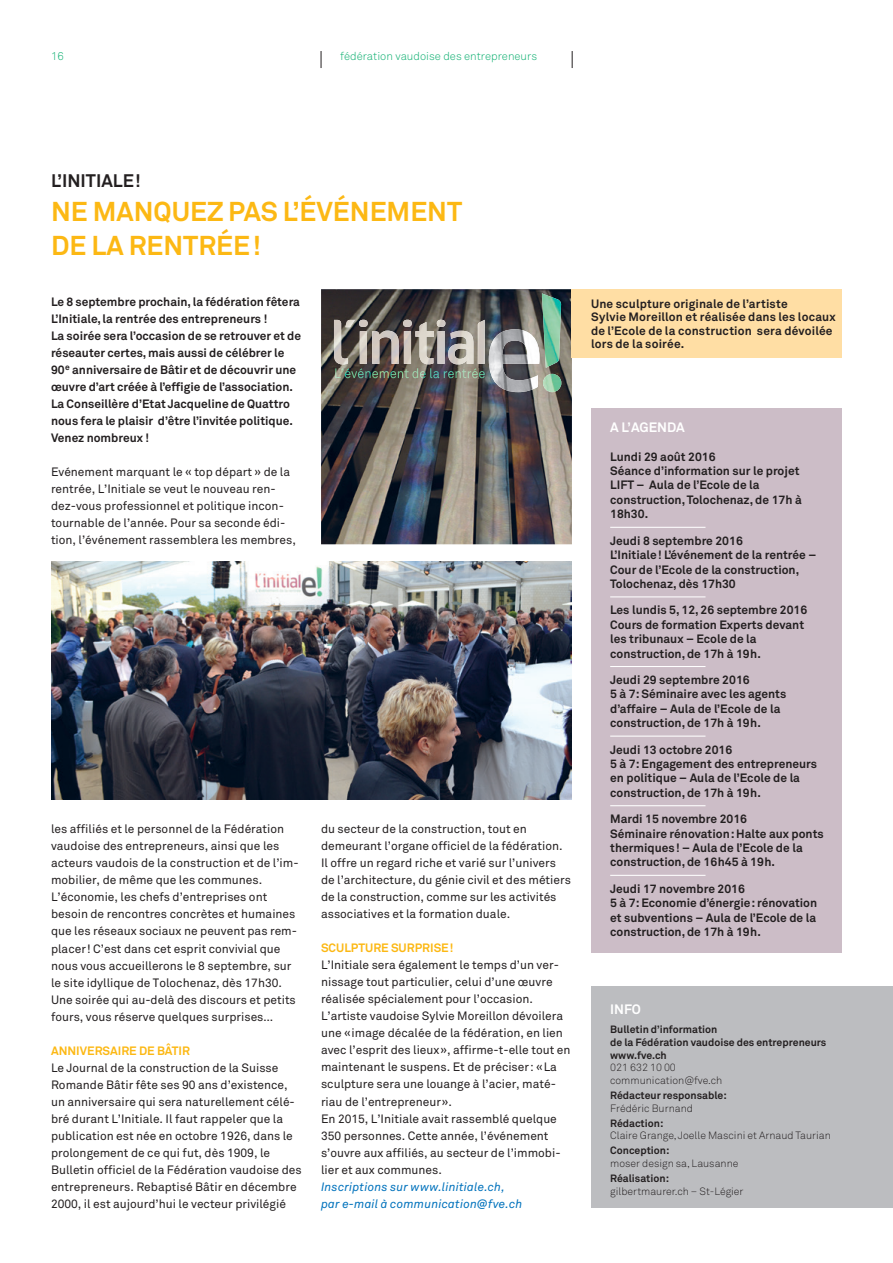
<style>
.page{position:relative;width:893px;height:1263px;background:#fff}
.page>*{position:absolute;margin:0;border:0;box-sizing:border-box;transform-origin:0 0}
.t1{font:700 27px/34px "Akkurat";color:#fcb814}
.t2{font:700 18px "Akkurat";color:#231f20}
.t3{font:700 13.5px "Akkurat";color:#fff}
.t4{font:12px/17px "Akkurat";color:#231f20}
.t5{font:700 12px/14.4px "Akkurat";color:#231f20}
.t6{font:italic 12px/17px "Akkurat";letter-spacing:.01em;color:#0072bc}
.t7{font:700 12px "Akkurat";color:#fcb814}
.t8{font:300 11.25px "Akkurat";color:#0daf70}
.t9{font:300 10.5px/12.8px "Akkurat";color:#231f20}
.t10{font:700 10.5px/12.8px "Akkurat";color:#231f20}
</style>
<div class="page">
<div style="left:591px;top:986px;width:302px;height:222px;background:#bcbdc0"></div>
<svg style="left:572px;top:51px;width:1px;height:17px"></svg>
<svg style="left:321px;top:51px;width:1px;height:17px"></svg>
<div style="left:591px;top:408px;width:251px;height:544px;background:#ccbdc7"></div>
<hr style="left:610px;top:527px;width:95px;height:1px;background:#fff">
<hr style="left:610px;top:596px;width:95px;height:1px;background:#fff">
<hr style="left:610px;top:666px;width:95px;height:1px;background:#fff">
<hr style="left:610px;top:736px;width:95px;height:1px;background:#fff">
<hr style="left:610px;top:805px;width:95px;height:1px;background:#fff">
<hr style="left:610px;top:875px;width:95px;height:1px;background:#fff">
<img style="left:321px;top:289px;width:251px;height:255px">
<img style="left:51px;top:561px;width:521px;height:238px">
<img style="left:489px;top:329px;width:50px;height:63px">
<img style="left:542px;top:293px;width:19px;height:75px">
<img style="left:543px;top:374px;width:18px;height:18px;border-radius:9px">
<img style="left:478px;top:320px;width:7px;height:44px">
<img style="left:448px;top:331px;width:25px;height:33px">
<img style="left:437px;top:320px;width:8px;height:44px">
<img style="left:415px;top:322px;width:19px;height:42px">
<img style="left:403px;top:320px;width:9px;height:44px">
<img style="left:372px;top:331px;width:27px;height:33px">
<img style="left:359px;top:320px;width:9px;height:44px">
<img style="left:334px;top:320px;width:21px;height:44px">
<img style="left:335px;top:368px;width:150px;height:10px">
<div style="left:572px;top:289px;width:270px;height:68px;background:#ffdea4"></div>
<p class="t8" style="left:51px;top:49px;width:14px">16</p>
<p class="t8" style="left:340px;top:49px;width:198px">fédération vaudoise des entrepreneurs</p>
<h2 class="t2" style="left:51px;top:169px;width:91px">L’INITIALE!</h2>
<h1 class="t1" style="left:51px;top:195px;width:413px">NE MANQUEZ PAS L’ÉVÉNEMENT<br>DE LA RENTRÉE!</h1>
<p class="t5" style="left:51px;top:294px;width:252px;line-height:17px">Le 8 septembre prochain, la fédération fêtera L’Initiale, la rentrée des entrepreneurs !<br>La soirée sera l’occasion de se retrouver et de réseauter certes, mais aussi de célébrer le 90<sup>e</sup> anniversaire de Bâtir et de découvrir une œuvre d’art créée à l’effigie de l’association.<br>La Conseillère d’Etat Jacqueline de Quattro nous fera le plaisir d’être l’invitée politique.<br>Venez nombreux !</p>
<p class="t4" style="left:51px;top:464px;width:246px">Evénement marquant le « top départ » de la rentrée, L’Initiale se veut le nouveau ren&shy;dez-vous professionnel et politique incon&shy;tournable de l’année. Pour sa seconde édi&shy;tion, l’événement rassemblera les membres,</p>
<p class="t4" style="left:51px;top:821px;width:249px">les affiliés et le personnel de la Fédération vaudoise des entrepreneurs, ainsi que les acteurs vaudois de la construction et de l’im&shy;mobilier, de même que les communes.<br>L’économie, les chefs d’entreprises ont besoin de rencontres concrètes et humaines que les réseaux sociaux ne peuvent pas rem&shy;placer! C’est dans cet esprit convivial que nous vous accueillerons le 8 septembre, sur le site idyllique de Tolochenaz, dès 17h30.<br>Une soirée qui au-delà des discours et petits fours, vous réserve quelques surprises…</p>
<p class="t7" style="left:51px;top:1043px;width:140px">ANNIVERSAIRE DE BÂTIR</p>
<p class="t4" style="left:51px;top:1059px;width:252px">Le Journal de la construction de la Suisse Romande Bâtir fête ses 90 ans d’existence, un anniversaire qui sera naturellement célé&shy;bré durant L’Initiale. Il faut rappeler que la publication est née en octobre 1926, dans le prolongement de ce qui fut, dès 1909, le Bulletin officiel de la Fédération vaudoise des entrepreneurs. Rebaptisé Bâtir en décembre 2000, il est aujourd’hui le vecteur privilégié</p>
<p class="t4" style="left:321px;top:821px;width:251px">du secteur de la construction, tout en demeurant l’organe officiel de la fédération.<br>Il offre un regard riche et varié sur l’univers de l’architecture, du génie civil et des métiers de la construction, comme sur les activités associatives et la formation duale.</p>
<p class="t7" style="left:321px;top:941px;width:134px">SCULPTURE SURPRISE!</p>
<p class="t4" style="left:321px;top:957px;width:251px">L’Initiale sera également le temps d’un ver&shy;nissage tout particulier, celui d’une œuvre réalisée spécialement pour l’occasion.<br>L’artiste vaudoise Sylvie Moreillon dévoilera une «image décalée de la fédération, en lien avec l’esprit des lieux», affirme-t-elle tout en maintenant le suspens. Et de préciser: «La sculpture sera une louange à l’acier, maté&shy;riau de l’entrepreneur».<br>En 2015, L’Initiale avait rassemblé quelque 350 personnes. Cette année, l’événement s’ouvre aux affiliés, au secteur de l’immobi&shy;lier et aux communes.</p>
<p class="t6" style="left:321px;top:1178px;width:203px">Inscriptions sur www.linitiale.ch, par e-mail à communication@fve.ch</p>
<p class="t5" style="left:591px;top:297px;width:246px;line-height:13.5px">Une sculpture originale de l’artiste<br>Sylvie Moreillon et réalisée dans les locaux de l’Ecole de la construction sera dévoilée lors de la soirée.</p>
<p class="t3" style="left:610px;top:419px;width:76px">A L’AGENDA</p>
<p class="t5" style="left:610px;top:449px;width:193px">Lundi 29 août 2016<br>Séance d’information sur le projet<br>LIFT – Aula de l’Ecole de la construction, Tolochenaz, de 17h à<br>18h30.</p>
<p class="t5" style="left:610px;top:533px;width:208px">Jeudi 8 septembre 2016<br>L’Initiale! L’événement de la rentrée –<br>Cour de l’Ecole de la construction,<br>Tolochenaz, dès 17h30</p>
<p class="t5" style="left:610px;top:603px;width:199px">Les lundis 5, 12, 26 septembre 2016<br>Cours de formation Experts devant les tribunaux – Ecole de la construction, de 17h à 19h.</p>
<p class="t5" style="left:610px;top:672px;width:178px">Jeudi 29 septembre 2016<br>5 à 7: Séminaire avec les agents d’affaire – Aula de l’Ecole de la construction, de 17h à 19h.</p>
<p class="t5" style="left:610px;top:742px;width:208px">Jeudi 13 octobre 2016<br>5 à 7: Engagement des entrepreneurs en politique – Aula de l’Ecole de la construction, de 17h à 19h.</p>
<p class="t5" style="left:610px;top:812px;width:215px">Mardi 15 novembre 2016<br>Séminaire rénovation: Halte aux ponts thermiques! – Aula de l’Ecole de la construction, de 16h45 à 19h.</p>
<p class="t5" style="left:610px;top:881px;width:209px">Jeudi 17 novembre 2016<br>5 à 7: Economie d’énergie: rénovation et subventions – Aula de l’Ecole de la construction, de 17h à 19h.</p>
<p class="t3" style="left:610px;top:1001px;width:32px">INFO</p>
<p class="t10" style="left:610px;top:1023px;width:218px">Bulletin d’information<br>de la Fédération vaudoise des entrepreneurs www.fve.ch</p>
<p class="t9" style="left:610px;top:1061px;width:113px">021 632 10 00 communication@fve.ch</p>
<p class="t10" style="left:610px;top:1089px;width:118px">Rédacteur responsable:</p>
<p class="t9" style="left:610px;top:1102px;width:84px">Frédéric Burnand</p>
<p class="t10" style="left:610px;top:1116px;width:55px">Rédaction:</p>
<p class="t9" style="left:610px;top:1129px;width:222px">Claire Grange, Joelle Mascini et Arnaud Taurian</p>
<p class="t10" style="left:610px;top:1144px;width:61px">Conception:</p>
<p class="t9" style="left:610px;top:1157px;width:130px">moser design sa, Lausanne</p>
<p class="t10" style="left:610px;top:1172px;width:60px">Réalisation:</p>
<p class="t9" style="left:610px;top:1185px;width:135px">gilbertmaurer.ch – St-Légier</p>
</div>
